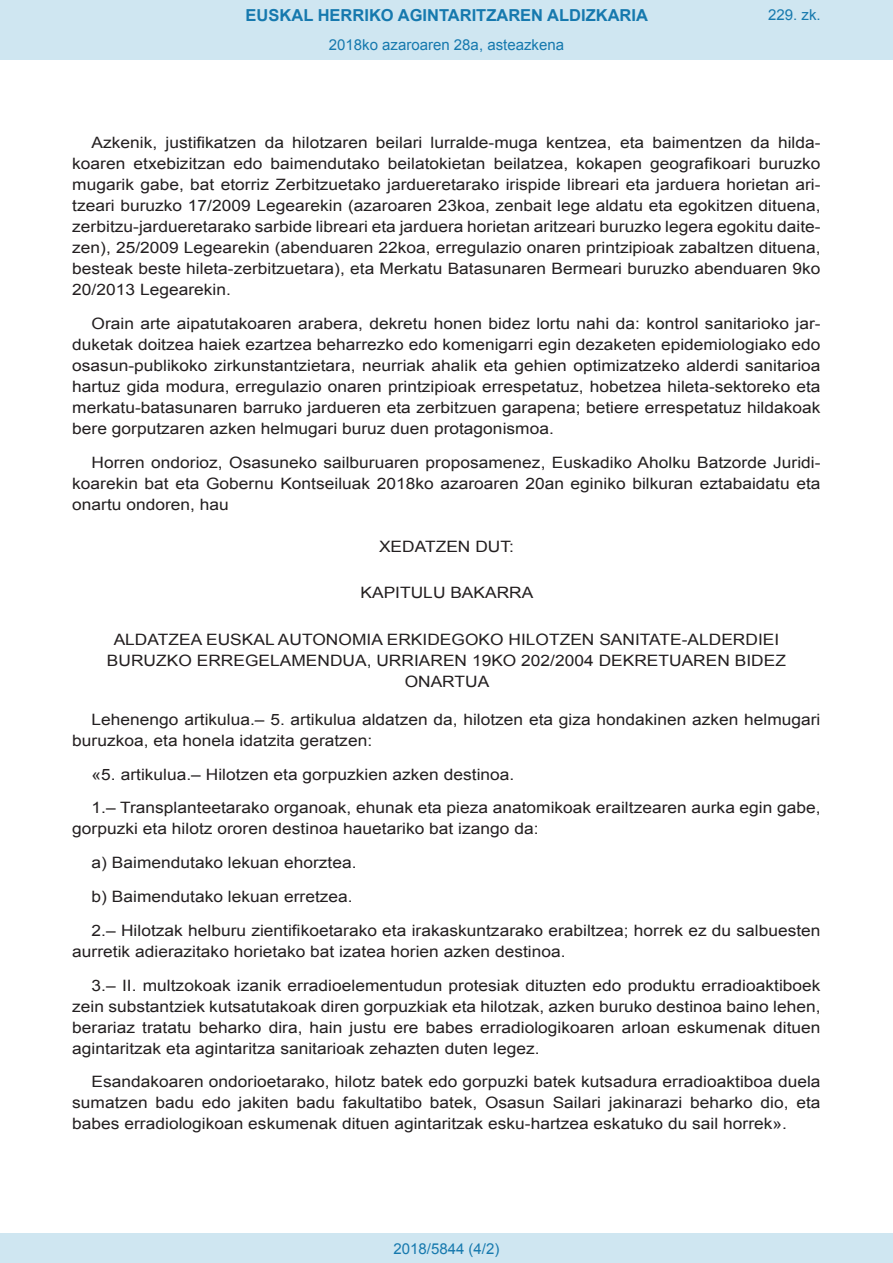
<style>
.page{position:relative;width:893px;height:1263px;background:#fff}
.page>*{position:absolute;margin:0;border:0;box-sizing:border-box;transform-origin:0 0}
.t1{font:700 16.5px "Arial";color:#1679ae}
.BOPVDetalle{font:15.6px/21px "Arial";color:#231f20;text-align:justify;scale:1.11 1}
.BOPVClave{font:15.6px/21px "Arial";color:#231f20;text-align:center;scale:1.11 1}
.Paginacion_Centro{font:15px "Arial";color:#1679ae}
</style>
<div class="page">
<div style="left:0;top:0;width:893px;height:60px;background:#cfe6f1"></div>
<div style="left:0;top:1233px;width:893px;height:30px;background:#cfe6f1"></div>
<p class="t1" style="left:246px;top:4px;width:404px">EUSKAL HERRIKO AGINTARITZAREN ALDIZKARIA</p>
<p class="Paginacion_Centro" style="left:329px;top:35px;width:237px">2018ko azaroaren 28a, asteazkena</p>
<p class="Paginacion_Centro" style="left:768px;top:5px;width:54px">229. zk.</p>
<p class="BOPVDetalle" style="left:72px;top:132px;width:676px;text-indent:19px">Azkenik, justifikatzen da hilotzaren beilari lurralde-muga kentzea, eta baimentzen da hilda&shy;koaren etxebizitzan edo baimendutako beilatokietan beilatzea, kokapen geografikoari buruzko mugarik gabe, bat etorriz Zerbitzuetako jardueretarako irispide libreari eta jarduera horietan ari&shy;tzeari buruzko 17/2009 Legearekin (azaroaren 23koa, zenbait lege aldatu eta egokitzen dituena, zerbitzu-jardueretarako sarbide libreari eta jarduera horietan aritzeari buruzko legera egokitu daite&shy;zen), 25/2009 Legearekin (abenduaren 22koa, erregulazio onaren printzipioak zabaltzen dituena, besteak beste hileta-zerbitzuetara), eta Merkatu Batasunaren Bermeari buruzko abenduaren 9ko 20/2013 Legearekin.</p>
<p class="BOPVDetalle" style="left:72px;top:313px;width:676px;text-indent:19px">Orain arte aipatutakoaren arabera, dekretu honen bidez lortu nahi da: kontrol sanitarioko jar&shy;duketak doitzea haiek ezartzea beharrezko edo komenigarri egin dezaketen epidemiologiako edo osasun-publikoko zirkunstantzietara, neurriak ahalik eta gehien optimizatzeko alderdi sanitarioa hartuz gida modura, erregulazio onaren printzipioak errespetatuz, hobetzea hileta-sektoreko eta merkatu-batasunaren barruko jardueren eta zerbitzuen garapena; betiere errespetatuz hildakoak bere gorputzaren azken helmugari buruz duen protagonismoa.</p>
<p class="BOPVDetalle" style="left:72px;top:452px;width:676px;text-indent:19px">Horren ondorioz, Osasuneko sailburuaren proposamenez, Euskadiko Aholku Batzorde Juridi&shy;koarekin bat eta Gobernu Kontseiluak 2018ko azaroaren 20an eginiko bilkuran eztabaidatu eta onartu ondoren, hau</p>
<p class="BOPVClave" style="left:379px;top:536px;width:123px">XEDATZEN DUT:</p>
<p class="BOPVClave" style="left:361px;top:583px;width:157px">KAPITULU BAKARRA</p>
<p class="BOPVClave" style="left:107px;top:629px;width:613px">ALDATZEA EUSKAL AUTONOMIA ERKIDEGOKO HILOTZEN SANITATE-ALDERDIEI<br>BURUZKO ERREGELAMENDUA, URRIAREN 19KO 202/2004 DEKRETUAREN BIDEZ<br>ONARTUA</p>
<p class="BOPVDetalle" style="left:72px;top:709px;width:676px;text-indent:19px">Lehenengo artikulua.– 5. artikulua aldatzen da, hilotzen eta giza hondakinen azken helmugari buruzkoa, eta honela idatzita geratzen:</p>
<p class="BOPVDetalle" style="left:92px;top:764px;width:382px">«5. artikulua.– Hilotzen eta gorpuzkien azken destinoa.</p>
<p class="BOPVDetalle" style="left:72px;top:798px;width:676px;text-indent:19px">1.– Transplanteetarako organoak, ehunak eta pieza anatomikoak erailtzearen aurka egin gabe, gorpuzki eta hilotz ororen destinoa hauetariko bat izango da:</p>
<p class="BOPVDetalle" style="left:92px;top:852px;width:240px">a) Baimendutako lekuan ehorztea.</p>
<p class="BOPVDetalle" style="left:92px;top:886px;width:237px">b) Baimendutako lekuan erretzea.</p>
<p class="BOPVDetalle" style="left:72px;top:920px;width:676px;text-indent:19px">2.– Hilotzak helburu zientifikoetarako eta irakaskuntzarako erabiltzea; horrek ez du salbuesten aurretik adierazitako horietako bat izatea horien azken destinoa.</p>
<p class="BOPVDetalle" style="left:72px;top:975px;width:676px;text-indent:19px">3.– II. multzokoak izanik erradioelementudun protesiak dituzten edo produktu erradioaktiboek zein substantziek kutsatutakoak diren gorpuzkiak eta hilotzak, azken buruko destinoa baino lehen, berariaz tratatu beharko dira, hain justu ere babes erradiologikoaren arloan eskumenak dituen agintaritzak eta agintaritza sanitarioak zehazten duten legez.</p>
<p class="BOPVDetalle" style="left:72px;top:1071px;width:676px;text-indent:19px">Esandakoaren ondorioetarako, hilotz batek edo gorpuzki batek kutsadura erradioaktiboa duela sumatzen badu edo jakiten badu fakultatibo batek, Osasun Sailari jakinarazi beharko dio, eta babes erradiologikoan eskumenak dituen agintaritzak esku-hartzea eskatuko du sail horrek».</p>
<p class="Paginacion_Centro" style="left:393px;top:1238px;width:107px">2018/5844 (4/2)</p>
</div>
